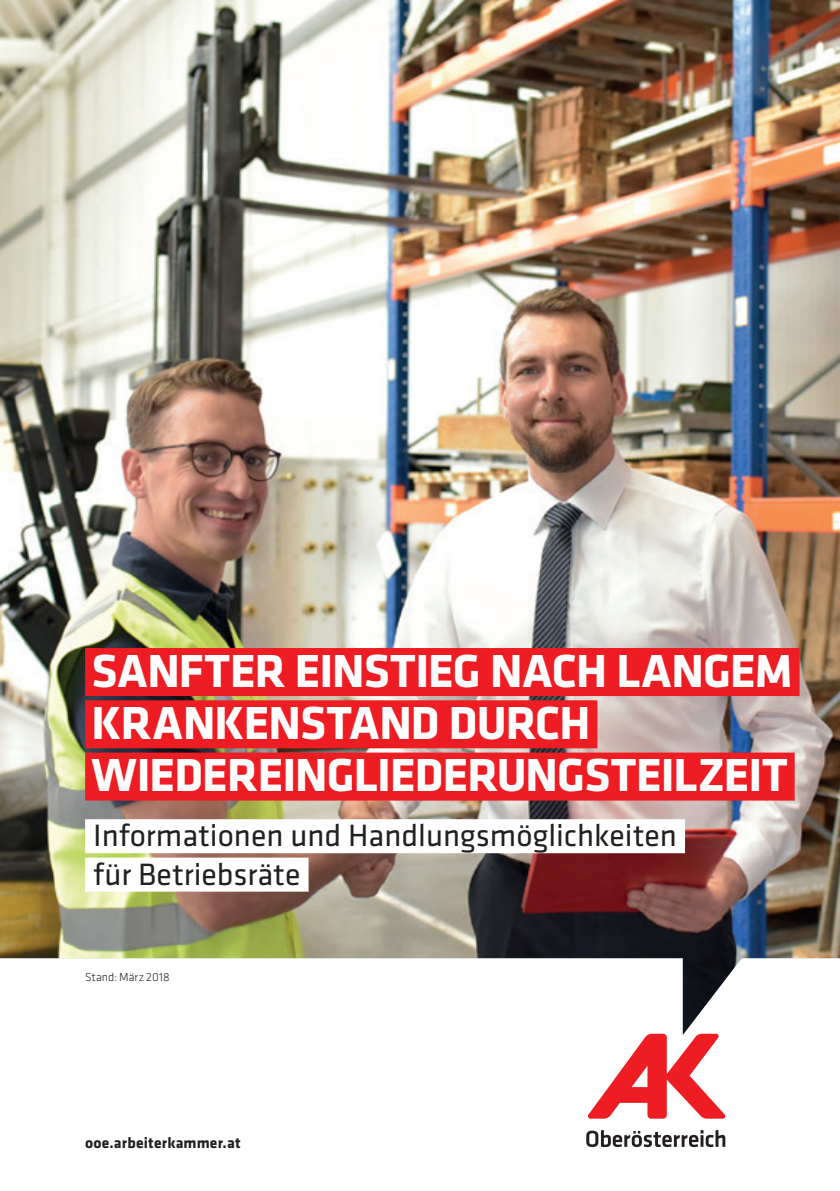
<style>
.page{position:relative;width:840px;height:1191px;background:#fff}
.page>*{position:absolute;margin:0;border:0;box-sizing:border-box;transform-origin:0 0}
.t1{font:700 48px/52.2px "Klavika Basic";letter-spacing:-.015em;color:#fff}
.t2{font:32px/38.4px "Klavika Basic";color:#231f20}
.t3{font:700 15.6px "Klavika Basic";letter-spacing:.01em;color:#231f20}
.t4{font:300 12px "Klavika Basic";letter-spacing:.005em;color:#231f20}
</style>
<div class="page">
<svg style="left:587px;top:1035px;width:138px;height:83px"></svg>
<svg style="left:586px;top:1130px;width:139px;height:17px"></svg>
<img style="left:0;top:0;width:839px;height:1035px">
<div style="left:85px;top:648px;width:714px;height:48px;background:#ee1d23"></div>
<div style="left:85px;top:700px;width:512px;height:48px;background:#ee1d23"></div>
<div style="left:85px;top:752px;width:709px;height:48px;background:#ee1d23"></div>
<div style="left:85px;top:819px;width:599px;height:34px;background:#fff"></div>
<div style="left:85px;top:857px;width:223px;height:34px;background:#fff"></div>
<p class="t1" style="left:91px;top:642px;width:702px">SANFTER EINSTIEG NACH LANGEM<br>KRANKENSTAND DURCH<br>WIEDEREINGLIEDERUNGSTEILZEIT</p>
<p class="t2" style="left:93px;top:815px;width:585px">Informationen und Handlungsmöglichkeiten für Betriebsräte</p>
<p class="t4" style="left:85px;top:970px;width:86px">Stand: März 2018</p>
<p class="t3" style="left:85px;top:1131px;width:157px">ooe.arbeiterkammer.at</p>
</div>
